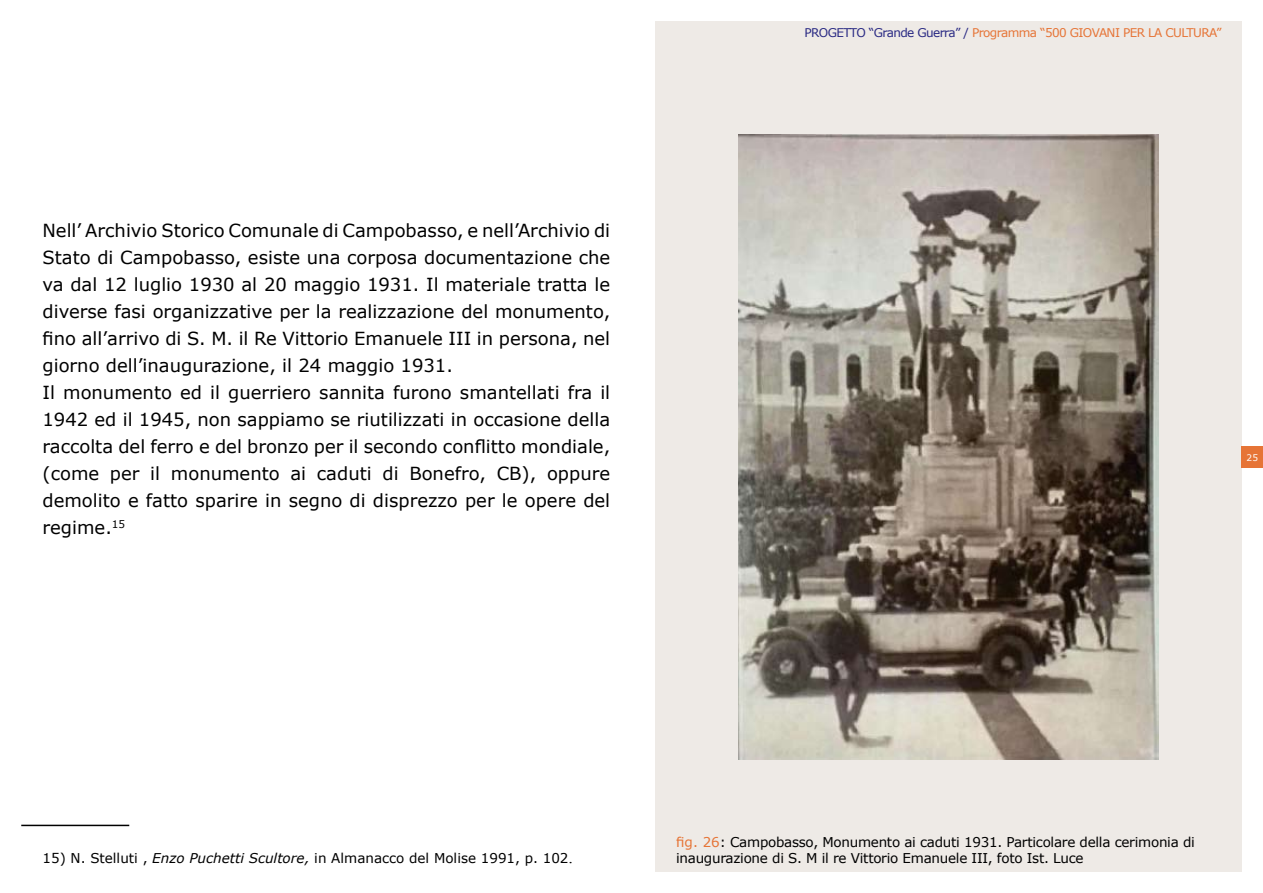
<style>
.page{position:relative;width:1263px;height:893px;background:#fff}
.page>*{position:absolute;margin:0;border:0;box-sizing:border-box;transform-origin:0 0}
.t1{font:18px/27px "Verdana";color:#000}
.t2{font:13.5px/16.2px "Verdana";letter-spacing:-.02em;color:#000}
.t3{font:13.5px "Verdana";color:#000}
.t4{font:12px "Verdana";letter-spacing:-.05em;color:#e67436}
.t5{font:9px "Verdana";color:#fff}
.s1{color:#292983}
.s2{font-style:italic}
.s3{font-family:"Times New Roman";font-size:18px}
.s4{color:#e67436}
</style>
<div class="page">
<div style="left:655px;top:21px;width:587px;height:851px;background:#eeeae6"></div>
<hr style="left:21px;top:825px;width:108px;height:1px;background:#000">
<img style="left:739px;top:135px;width:419px;height:625px">
<div style="left:1242px;top:446px;width:21px;height:22px;background:#e67436"></div>
<p class="t1" style="left:43px;top:217px;width:569px">Nell’ Archivio Storico Comunale di Campobasso, e nell’Archivio di Stato di Campobasso, esiste una corposa documentazione che va dal 12 luglio 1930 al 20 maggio 1931. Il materiale tratta le diverse fasi organizzative per la realizzazione del monumento, fino all’arrivo di S. M. il Re Vittorio Emanuele III in persona, nel giorno dell’inaugurazione, il 24 maggio 1931.<br>Il monumento ed il guerriero sannita furono smantellati fra il 1942 ed il 1945, non sappiamo se riutilizzati in occasione della raccolta del ferro e del bronzo per il secondo conflitto mondiale, (come per il monumento ai caduti di Bonefro, CB), oppure demolito e fatto sparire in segno di disprezzo per le opere del regime.<sup>15</sup></p>
<p class="t4" style="left:804px;top:25px;width:418px"><span class="s1">PROGETTO “Grande Guerra” /</span> Programma “500 GIOVANI PER LA CULTURA”</p>
<p class="t5" style="left:1246px;top:451px;width:13px">25</p>
<p class="t3" style="left:43px;top:849px;width:532px">15) N. Stelluti , <span class="s2">Enzo Puchetti Scultore,</span> in Almanacco del Molise 1991, p. 102<span class="s3">.</span></p>
<p class="t2" style="left:676px;top:834px;width:520px"><span class="s4">fig. 26</span>: Campobasso, Monumento ai caduti 1931. Particolare della cerimonia di inaugurazione di S. M il re Vittorio Emanuele III, foto Ist. Luce</p>
</div>
